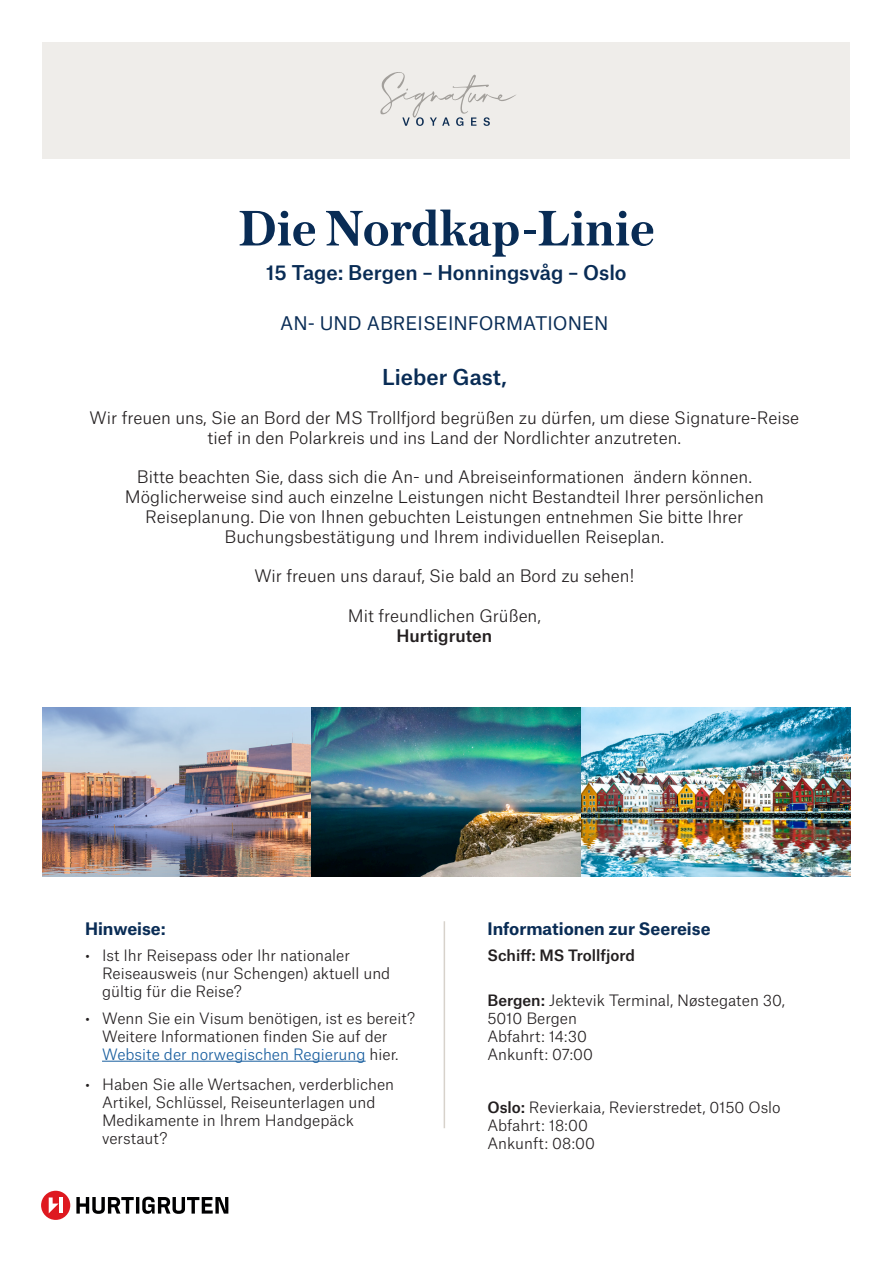
<style>
.page{position:relative;width:893px;height:1263px;background:#fff}
.page>*{position:absolute;margin:0;border:0;box-sizing:border-box;transform-origin:0 0}
.t1{font:600 52.5px "Austin Text";color:#092c55}
.t2{font:500 21px "Atlas Grotesk";color:#092c55}
.t3{font:500 19.5px "Atlas Grotesk";color:#092c55}
.t4{font:18px "Atlas Grotesk";color:#092c55}
.t5{font:300 16.5px/19.8px "Atlas Grotesk";color:#231f20;text-align:center}
.t6{font:700 16.5px "Atlas Grotesk";color:#092c55}
.t7{font:500 16.5px "Atlas Grotesk";color:#231f20}
.t8{font:300 15px/18px "Atlas Grotesk";color:#231f20}
.t9{font:500 15px "Atlas Grotesk";color:#231f20}
.s1{color:#175d9e}
.s2{font-weight:500}
</style>
<div class="page">
<div style="left:43px;top:43px;width:807px;height:116px;background:#efedea"></div>
<img style="left:43px;top:707px;width:807px;height:169px">
<hr style="left:102px;top:1061px;width:264px;height:1px;background:#175d9e">
<hr style="left:444px;top:921px;width:1px;height:207px;background:#d7d2cb">
<svg style="left:380px;top:72px;width:136px;height:54px"></svg>
<div style="left:41px;top:1191px;width:29px;height:29px;background:#de1920;border-radius:50%"></div>
<hr style="left:59px;top:1197px;width:4px;height:16px;background:#fff">
<svg style="left:49px;top:1197px;width:10px;height:16px"></svg>
<svg style="left:76px;top:1197px;width:152px;height:17px"></svg>
<p class="t1" style="left:238px;top:191px;width:418px">Die Nordkap-Linie</p>
<p class="t3" style="left:266px;top:257px;width:362px">15 Tage: Bergen – Honningsvåg – Oslo</p>
<p class="t4" style="left:280px;top:309px;width:330px">AN- UND ABREISEINFORMATIONEN</p>
<p class="t2" style="left:382px;top:360px;width:126px">Lieber Gast,</p>
<p class="t5" style="left:90px;top:406px;width:711px">Wir freuen uns, Sie an Bord der MS Trollfjord begrüßen zu dürfen, um diese Signature-Reise tief in den Polarkreis und ins Land der Nordlichter anzutreten.</p>
<p class="t5" style="left:125px;top:465px;width:640px">Bitte beachten Sie, dass sich die An- und Abreiseinformationen ändern können.<br>Möglicherweise sind auch einzelne Leistungen nicht Bestandteil Ihrer persönlichen Reiseplanung. Die von Ihnen gebuchten Leistungen entnehmen Sie bitte Ihrer Buchungsbestätigung und Ihrem individuellen Reiseplan.</p>
<p class="t5" style="left:254px;top:564px;width:381px">Wir freuen uns darauf, Sie bald an Bord zu sehen!</p>
<p class="t5" style="left:348px;top:604px;width:195px">Mit freundlichen Grüßen,</p>
<p class="t7" style="left:396px;top:622px;width:97px">Hurtigruten</p>
<p class="t6" style="left:85px;top:915px;width:82px">Hinweise:</p>
<p class="t8" style="left:102px;top:945px;width:290px;text-indent:-17px">• Ist Ihr Reisepass oder Ihr nationaler<br>Reiseausweis (nur Schengen) aktuell und gültig für die Reise?</p>
<p class="t8" style="left:102px;top:1007px;width:315px;text-indent:-17px">• Wenn Sie ein Visum benötigen, ist es bereit?<br>Weitere Informationen finden Sie auf der<br><span class="s1">Website der norwegischen Regierung</span> hier.</p>
<p class="t8" style="left:102px;top:1074px;width:294px;text-indent:-17px">• Haben Sie alle Wertsachen, verderblichen<br>Artikel, Schlüssel, Reiseunterlagen und<br>Medikamente in Ihrem Handgepäck verstaut?</p>
<p class="t6" style="left:487px;top:915px;width:225px">Informationen zur Seereise</p>
<p class="t9" style="left:487px;top:943px;width:149px">Schiff: MS Trollfjord</p>
<p class="t8" style="left:487px;top:989px;width:299px"><span class="s2">Bergen:</span> Jektevik Terminal, Nøstegaten 30,<br>5010 Bergen<br>Abfahrt: 14:30<br>Ankunft: 07:00</p>
<p class="t8" style="left:487px;top:1096px;width:295px"><span class="s2">Oslo:</span> Revierkaia, Revierstredet, 0150 Oslo<br>Abfahrt: 18:00<br>Ankunft: 08:00</p>
</div>
